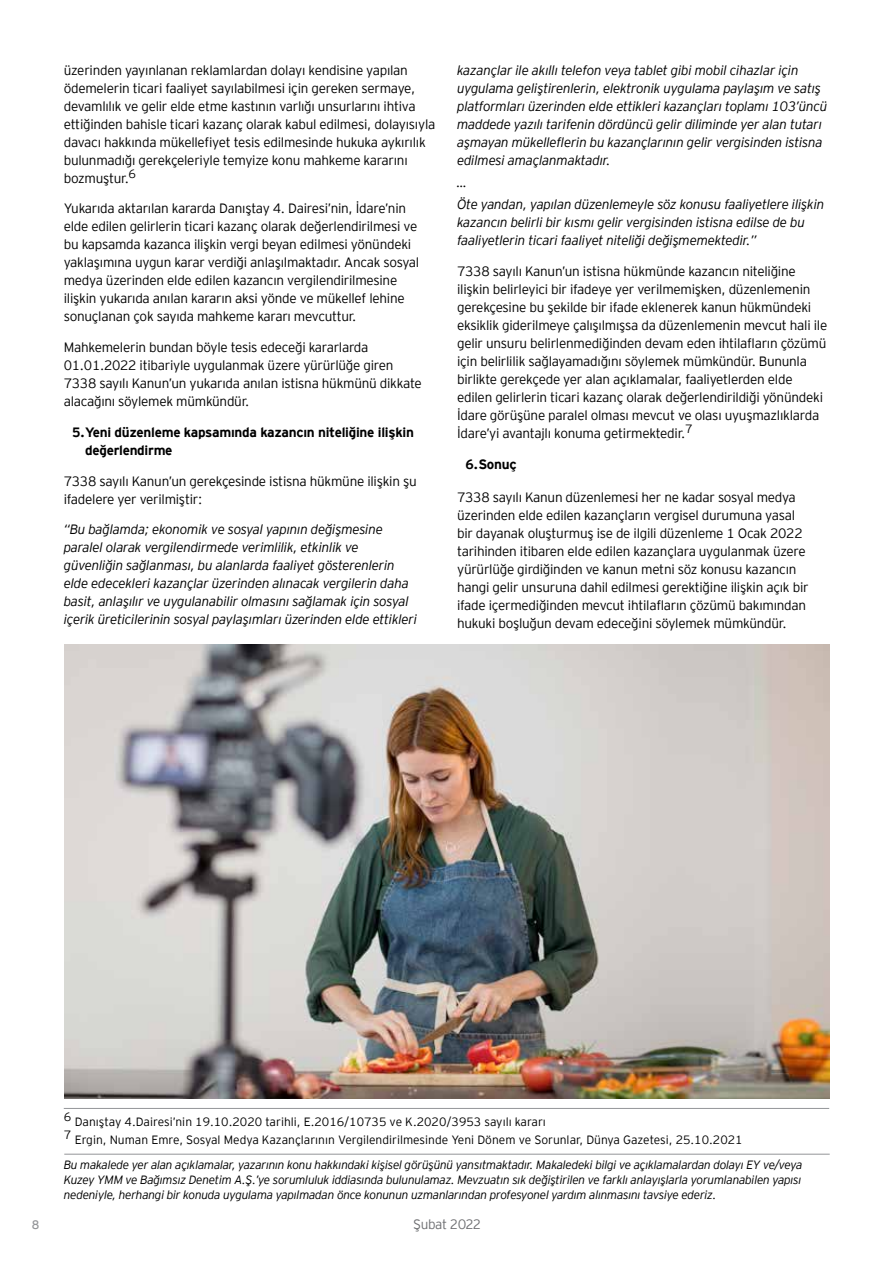
<style>
.page{position:relative;width:893px;height:1263px;background:#fff}
.page>*{position:absolute;margin:0;border:0;box-sizing:border-box;transform-origin:0 0}
.t1{font:300 13.5px/18px "EY Interstate";letter-spacing:-.02em;color:#000}
.t2{font:italic 300 13.5px/18px "EY Interstate";letter-spacing:-.02em;color:#000}
.t3{font:700 13.5px/18px "EY Interstate";letter-spacing:-.02em;color:#000}
.t4{font:300 13.5px "EY Interstate";letter-spacing:-.02em;color:#6d6e71}
.t5{font:12.3px "EY Interstate";color:#939598}
.t6{font:italic 300 12px/15px "EY Interstate";letter-spacing:-.025em;color:#000;text-align:justify}
.t7{font:300 12px/18px "EY Interstate";color:#000}
</style>
<div class="page">
<hr style="left:64px;top:1154px;width:766px;height:1px;background:#939598">
<hr style="left:64px;top:1108px;width:765px;height:1px;background:#939598">
<img style="left:64px;top:644px;width:765px;height:454px">
<p class="t1" style="left:64px;top:60px;width:373px">üzerinden yayınlanan reklamlardan dolayı kendisine yapılan ödemelerin ticari faaliyet sayılabilmesi için gereken sermaye, devamlılık ve gelir elde etme kastının varlığı unsurlarını ihtiva ettiğinden bahisle ticari kazanç olarak kabul edilmesi, dolayısıyla davacı hakkında mükellefiyet tesis edilmesinde hukuka aykırılık bulunmadığı gerekçeleriyle temyize konu mahkeme kararını bozmuştur.<sup>6</sup></p>
<p class="t1" style="left:64px;top:199px;width:357px">Yukarıda aktarılan kararda Danıştay 4. Dairesi’nin, İdare’nin elde edilen gelirlerin ticari kazanç olarak değerlendirilmesi ve bu kapsamda kazanca ilişkin vergi beyan edilmesi yönündeki yaklaşımına uygun karar verdiği anlaşılmaktadır. Ancak sosyal medya üzerinden elde edilen kazancın vergilendirilmesine ilişkin yukarıda anılan kararın aksi yönde ve mükellef lehine sonuçlanan çok sayıda mahkeme kararı mevcuttur.</p>
<p class="t1" style="left:64px;top:337px;width:360px">Mahkemelerin bundan böyle tesis edeceği kararlarda 01.01.2022 itibariyle uygulanmak üzere yürürlüğe giren 7338 sayılı Kanun’un yukarıda anılan istisna hükmünü dikkate alacağını söylemek mümkündür.</p>
<p class="t3" style="left:85px;top:422px;width:330px;text-indent:-13px">5.Yeni düzenleme kapsamında kazancın niteliğine ilişkin değerlendirme</p>
<p class="t1" style="left:64px;top:471px;width:354px">7338 sayılı Kanun’un gerekçesinde istisna hükmüne ilişkin şu ifadelere yer verilmiştir:</p>
<p class="t2" style="left:64px;top:520px;width:355px">“Bu bağlamda; ekonomik ve sosyal yapının değişmesine paralel olarak vergilendirmede verimlilik, etkinlik ve güvenliğin sağlanması, bu alanlarda faaliyet gösterenlerin elde edecekleri kazançlar üzerinden alınacak vergilerin daha basit, anlaşılır ve uygulanabilir olmasını sağlamak için sosyal içerik üreticilerinin sosyal paylaşımları üzerinden elde ettikleri</p>
<p class="t2" style="left:457px;top:60px;width:372px">kazançlar ile akıllı telefon veya tablet gibi mobil cihazlar için uygulama geliştirenlerin, elektronik uygulama paylaşım ve satış platformları üzerinden elde ettikleri kazançları toplamı 103’üncü maddede yazılı tarifenin dördüncü gelir diliminde yer alan tutarı aşmayan mükelleflerin bu kazançlarının gelir vergisinden istisna edilmesi amaçlanmaktadır.</p>
<p class="t2" style="left:457px;top:170px;width:369px;line-height:22.2px">…<br>Öte yandan, yapılan düzenlemeyle söz konusu faaliyetlere ilişkin</p>
<p class="t2" style="left:457px;top:212px;width:349px">kazancın belirli bir kısmı gelir vergisinden istisna edilse de bu faaliyetlerin ticari faaliyet niteliği değişmemektedir.”</p>
<p class="t1" style="left:457px;top:261px;width:372px">7338 sayılı Kanun’un istisna hükmünde kazancın niteliğine ilişkin belirleyici bir ifadeye yer verilmemişken, düzenlemenin gerekçesine bu şekilde bir ifade eklenerek kanun hükmündeki eksiklik giderilmeye çalışılmışsa da düzenlemenin mevcut hali ile gelir unsuru belirlenmediğinden devam eden ihtilafların çözümü için belirlilik sağlayamadığını söylemek mümkündür. Bununla birlikte gerekçede yer alan açıklamalar, faaliyetlerden elde edilen gelirlerin ticari kazanç olarak değerlendirildiği yönündeki İdare görüşüne paralel olması mevcut ve olası uyuşmazlıklarda İdare’yi avantajlı konuma getirmektedir.<sup>7</sup></p>
<p class="t3" style="left:466px;top:454px;width:52px">6.Sonuç</p>
<p class="t1" style="left:457px;top:487px;width:353px">7338 sayılı Kanun düzenlemesi her ne kadar sosyal medya üzerinden elde edilen kazançların vergisel durumuna yasal bir dayanak oluşturmuş ise de ilgili düzenleme 1 Ocak 2022 tarihinden itibaren elde edilen kazançlara uygulanmak üzere yürürlüğe girdiğinden ve kanun metni söz konusu kazancın hangi gelir unsuruna dahil edilmesi gerektiğine ilişkin açık bir ifade içermediğinden mevcut ihtilafların çözümü bakımından hukuki boşluğun devam edeceğini söylemek mümkündür.</p>
<p class="t7" style="left:64px;top:1112px;width:680px">6 Danıştay 4.Dairesi’nin 19.10.2020 tarihli, E.2016/10735 ve K.2020/3953 sayılı kararı<br>7 Ergin, Numan Emre, Sosyal Medya Kazançlarının Vergilendirilmesinde Yeni Dönem ve Sorunlar, Dünya Gazetesi, 25.10.2021</p>
<p class="t6" style="left:64px;top:1156px;width:740px">Bu makalede yer alan açıklamalar, yazarının konu hakkındaki kişisel görüşünü yansıtmaktadır. Makaledeki bilgi ve açıklamalardan dolayı EY ve/veya Kuzey YMM ve Bağımsız Denetim A.Ş.’ye sorumluluk iddiasında bulunulamaz. Mevzuatın sık değiştirilen ve farklı anlayışlarla yorumlanabilen yapısı nedeniyle, herhangi bir konuda uygulama yapılmadan önce konunun uzmanlarından profesyonel yardım alınmasını tavsiye ederiz.</p>
<p class="t5" style="left:32px;top:1215px;width:9px">8</p>
<p class="t4" style="left:413px;top:1215px;width:69px">Şubat 2022</p>
</div>
